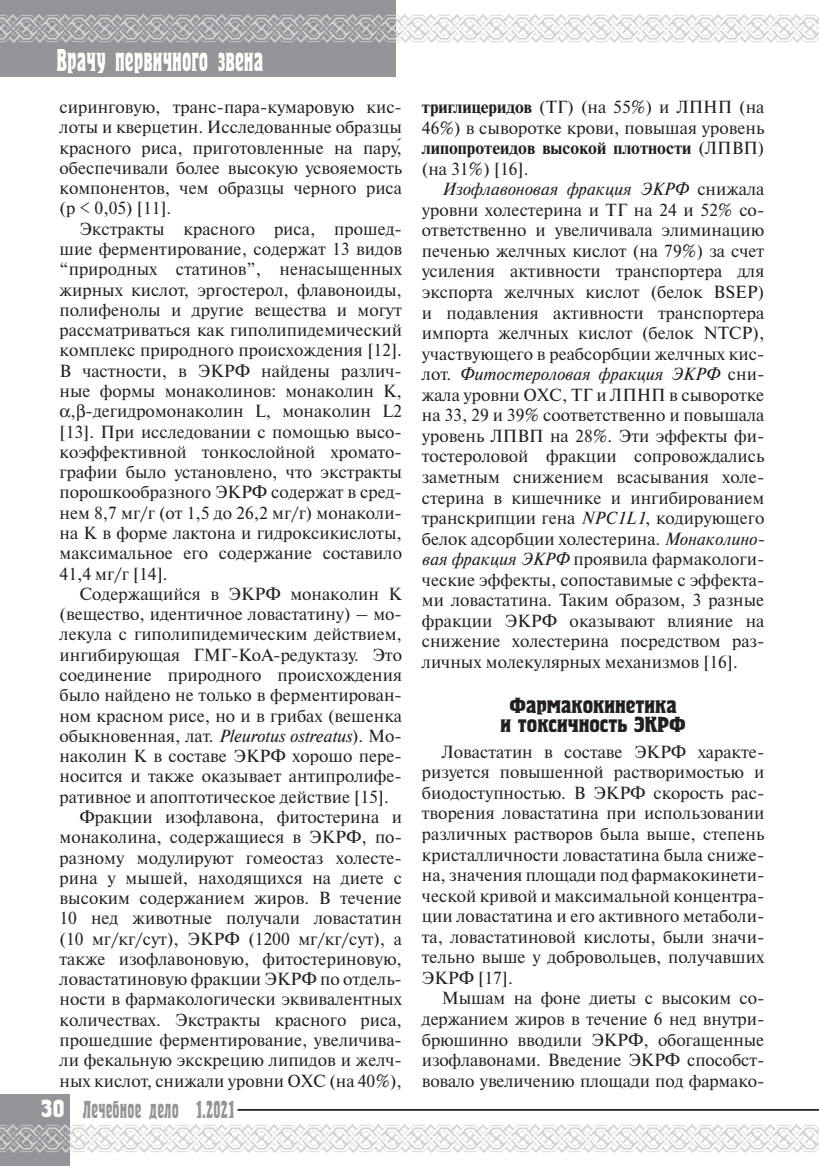
<style>
.page{position:relative;width:819px;height:1166px;background:#fff}
.page>*{position:absolute;margin:0;border:0;box-sizing:border-box;transform-origin:0 0}
.t1{font:31.5px "Herold C";color:#fff}
.t2{font:24.5px "Herold C";letter-spacing:.01em;color:#939598}
.t3{font:700 24.5px "Herold C";color:#fff}
.head1{font:700 21.88px/19.6px "Herold C";color:#231f20;text-align:center}
.osn_text{font:17.5px/20.5px "Newton C";color:#231f20;text-align:justify}
.s1{font-style:italic}
.s2{font-weight:700}
</style>
<div class="page">
<div style="left:0;top:0;width:396px;height:76px;background:#939598"></div>
<div style="left:0;top:1094px;width:69px;height:72px;background:#939598"></div>
<img style="left:0;top:1124px;width:819px;height:28px">
<img style="left:0;top:15px;width:819px;height:28px">
<hr style="left:237px;top:1109px;width:582px;height:2px;background:#231f20">
<h1 class="t1" style="left:57px;top:45px;width:208px">Врачу первичного звена</h1>
<p class="osn_text" style="left:60px;top:97px;width:344px">сиринговую, транс-пара-кумаровую кис&shy;лоты и кверцетин. Исследованные образцы красного риса, приготовленные на пару, обеспечивали более высокую усвояемость компонентов, чем образцы черного риса (p &lt; 0,05) [11].</p>
<p class="osn_text" style="left:79px;top:219px;width:324px">Экстракты красного риса, прошед-</p>
<p class="osn_text" style="left:60px;top:239px;width:344px">шие ферментирование, содержат 13 видов</p>
<p class="osn_text" style="left:60px;top:259px;width:344px">“природных статинов”, ненасыщенных</p>
<p class="osn_text" style="left:60px;top:279px;width:344px">жирных кислот, эргостерол, флавоноиды,</p>
<p class="osn_text" style="left:60px;top:300px;width:344px">полифенолы и другие вещества и могут</p>
<p class="osn_text" style="left:60px;top:320px;width:344px">рассматриваться как гиполипидемический</p>
<p class="osn_text" style="left:60px;top:340px;width:344px">комплекс природного происхождения [12].</p>
<p class="osn_text" style="left:60px;top:360px;width:344px">В частности, в ЭКРФ найдены различ-</p>
<p class="osn_text" style="left:60px;top:381px;width:344px">ные формы монаколинов: монаколин K,</p>
<p class="osn_text" style="left:71px;top:401px;width:333px">, -дегидромонаколин L, монаколин L2</p>
<p class="osn_text" style="left:60px;top:421px;width:344px">[13]. При исследовании с помощью высо-</p>
<p class="osn_text" style="left:60px;top:442px;width:344px">коэффективной тонкослойной хромато-</p>
<p class="osn_text" style="left:60px;top:462px;width:344px">графии было установлено, что экстракты</p>
<p class="osn_text" style="left:60px;top:482px;width:344px">порошкообразного ЭКРФ содержат в сред-</p>
<p class="osn_text" style="left:60px;top:502px;width:344px">нем 8,7 мг/г (от 1,5 до 26,2 мг/г) монаколи-</p>
<p class="osn_text" style="left:60px;top:523px;width:344px">на K в форме лактона и гидроксикислоты,</p>
<p class="osn_text" style="left:60px;top:543px;width:344px">максимальное его содержание составило</p>
<p class="osn_text" style="left:60px;top:563px;width:110px">41,4 мг/г [14].</p>
<p class="osn_text" style="left:60px;top:584px;width:344px;text-indent:20px">Содержащийся в ЭКРФ монаколин K (вещество, идентичное ловастатину) – мо&shy;лекула с гиполипидемическим действием, ингибирующая ГМГ-КоА-редуктазу. Это соединение природного происхождения было найдено не только в ферментирован&shy;ном красном рисе, но и в грибах (вешенка обыкновенная, лат. <span class="s1">Pleurotus ostreatus</span>). Мо&shy;наколин K в составе ЭКРФ хорошо пере&shy;носится и также оказывает антипролифе&shy;ративное и апоптотическое действие [15].</p>
<p class="osn_text" style="left:60px;top:807px;width:344px;text-indent:20px">Фракции изофлавона, фитостерина и монаколина, содержащиеся в ЭКРФ, по&shy;разному модулируют гомеостаз холесте&shy;рина у мышей, находящихся на диете с высоким содержанием жиров. В течение 10 нед животные получали ловастатин (10 мг/кг/сут), ЭКРФ (1200 мг/кг/сут), а также изофлавоновую, фитостериновую, ловастатиновую фракции ЭКРФ по отдель&shy;ности в фармакологически эквивалентных количествах. Экстракты красного риса, прошедшие ферментирование, увеличива&shy;ли фекальную экскрецию липидов и желч&shy;ных кислот, снижали уровни ОХС (на 40%),</p>
<h2 class="t3" style="left:41px;top:1096px;width:25px">30</h2>
<h2 class="t2" style="left:83px;top:1098px;width:153px">Лечебное дело 1.2021</h2>
<p class="osn_text" style="left:422px;top:97px;width:344px"><span class="s2">триглицеридов</span> (ТГ) (на 55%) и ЛПНП (на 46%) в сыворотке крови, повышая уровень <span class="s2">липопротеидов высокой плотности</span> (ЛПВП) (на 31%) [16].</p>
<p class="osn_text" style="left:422px;top:179px;width:344px;text-indent:20px"><span class="s1">Изофлавоновая фракция ЭКРФ</span> снижала уровни холестерина и ТГ на 24 и 52% со&shy;ответственно и увеличивала элиминацию печенью желчных кислот (на 79%) за счет усиления активности транспортера для экспорта желчных кислот (белок BSEP) и подавления активности транспортера импорта желчных кислот (белок NTCP), участвующего в реабсорбции желчных кис&shy;лот. <span class="s1">Фитостероловая фракция ЭКРФ</span> сни&shy;жала уровни ОХС, ТГ и ЛПНП в сыворотке на 33, 29 и 39% соответственно и повышала уровень ЛПВП на 28%. Эти эффекты фи&shy;тостероловой фракции сопровождались заметным снижением всасывания холе&shy;стерина в кишечнике и ингибированием транскрипции гена <span class="s1">NPC1L1</span>, кодирующего белок адсорбции холестерина. <span class="s1">Монаколино&shy;вая фракция ЭКРФ</span> проявила фармакологи&shy;ческие эффекты, сопоставимые с эффекта&shy;ми ловастатина. Таким образом, 3 разные фракции ЭКРФ оказывают влияние на снижение холестерина посредством раз&shy;личных молекулярных механизмов [16].</p>
<p class="head1" style="left:500px;top:697px;width:187px">Фармакокинетика<br>и токсичность ЭКРФ</p>
<p class="osn_text" style="left:422px;top:741px;width:344px;text-indent:20px">Ловастатин в составе ЭКРФ характе&shy;ризуется повышенной растворимостью и биодоступностью. В ЭКРФ скорость рас&shy;творения ловастатина при использовании различных растворов была выше, степень кристалличности ловастатина была сниже&shy;на, значения площади под фармакокинети&shy;ческой кривой и максимальной концентра&shy;ции ловастатина и его активного метаболи&shy;та, ловастатиновой кислоты, были значи&shy;тельно выше у добровольцев, получавших ЭКРФ [17].</p>
<p class="osn_text" style="left:422px;top:988px;width:344px;text-align:left;text-indent:20px">Мышам на фоне диеты с высоким со&shy;держанием жиров в течение 6 нед внутри&shy;брюшинно вводили ЭКРФ, обогащенные изофлавонами. Введение ЭКРФ способст&shy;вовало увеличению площади под фармако-</p>
</div>
